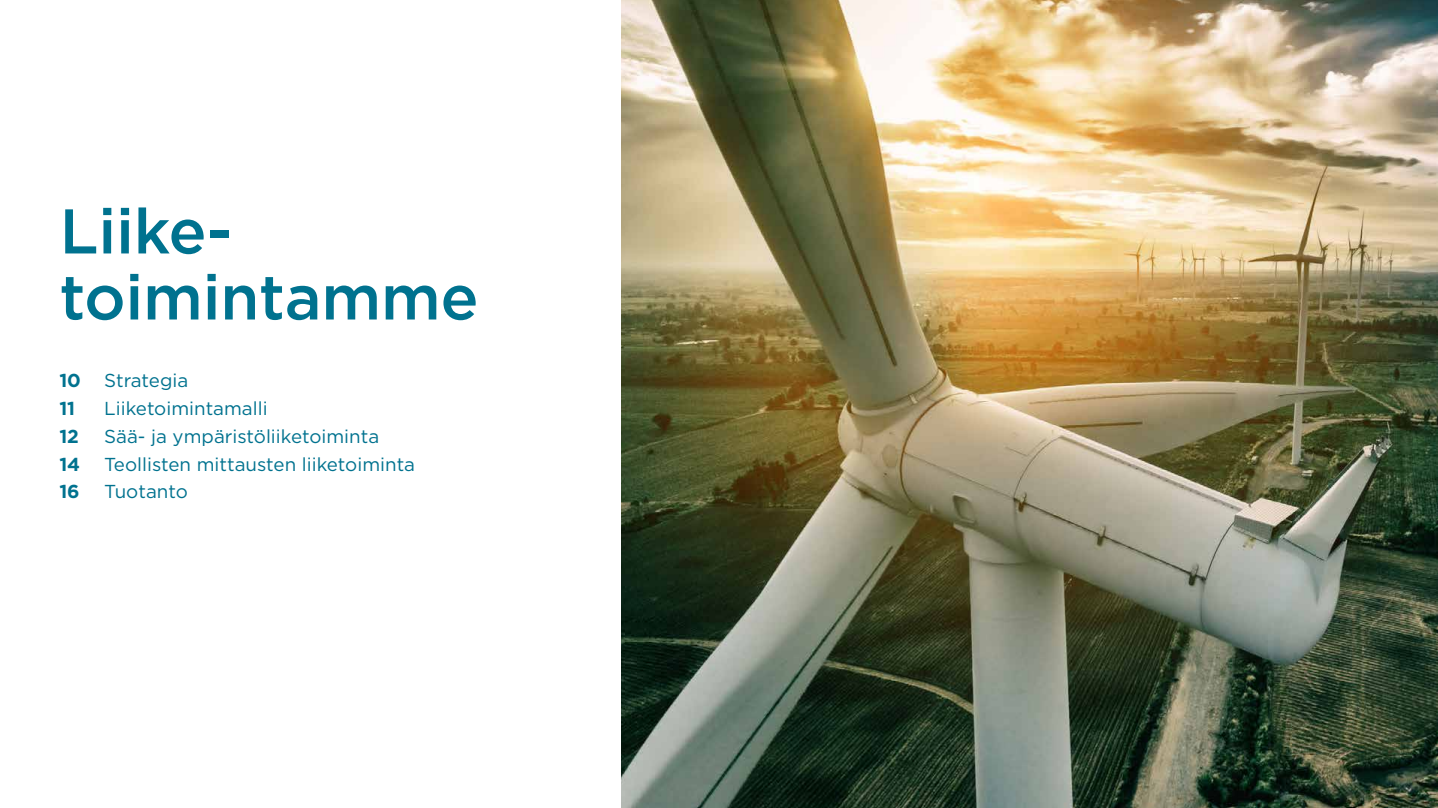
<style>
.page{position:relative;width:1438px;height:808px;background:#fff}
.page>*{position:absolute;margin:0;border:0;box-sizing:border-box;transform-origin:0 0}
.t1{font:500 63px/66px "Gotham";letter-spacing:-.005em;color:#00728f}
.t2{font:18.75px/27.9px "Gotham";color:#00728f}
.t3{font:700 18.75px/27.9px "Gotham";color:#00728f}
</style>
<div class="page">
<img style="left:621px;top:0;width:816px;height:808px">
<h1 class="t1" style="left:60px;top:197px;width:420px">Liike&shy;toimintamme</h1>
<p class="t3" style="left:59px;top:366px;width:23px">10<br>11<br>12<br>14<br>16</p>
<p class="t2" style="left:104px;top:366px;width:312px">Strategia<br>Liiketoimintamalli<br>Sää- ja ympäristöliiketoiminta<br>Teollisten mittausten liiketoiminta<br>Tuotanto</p>
</div>
